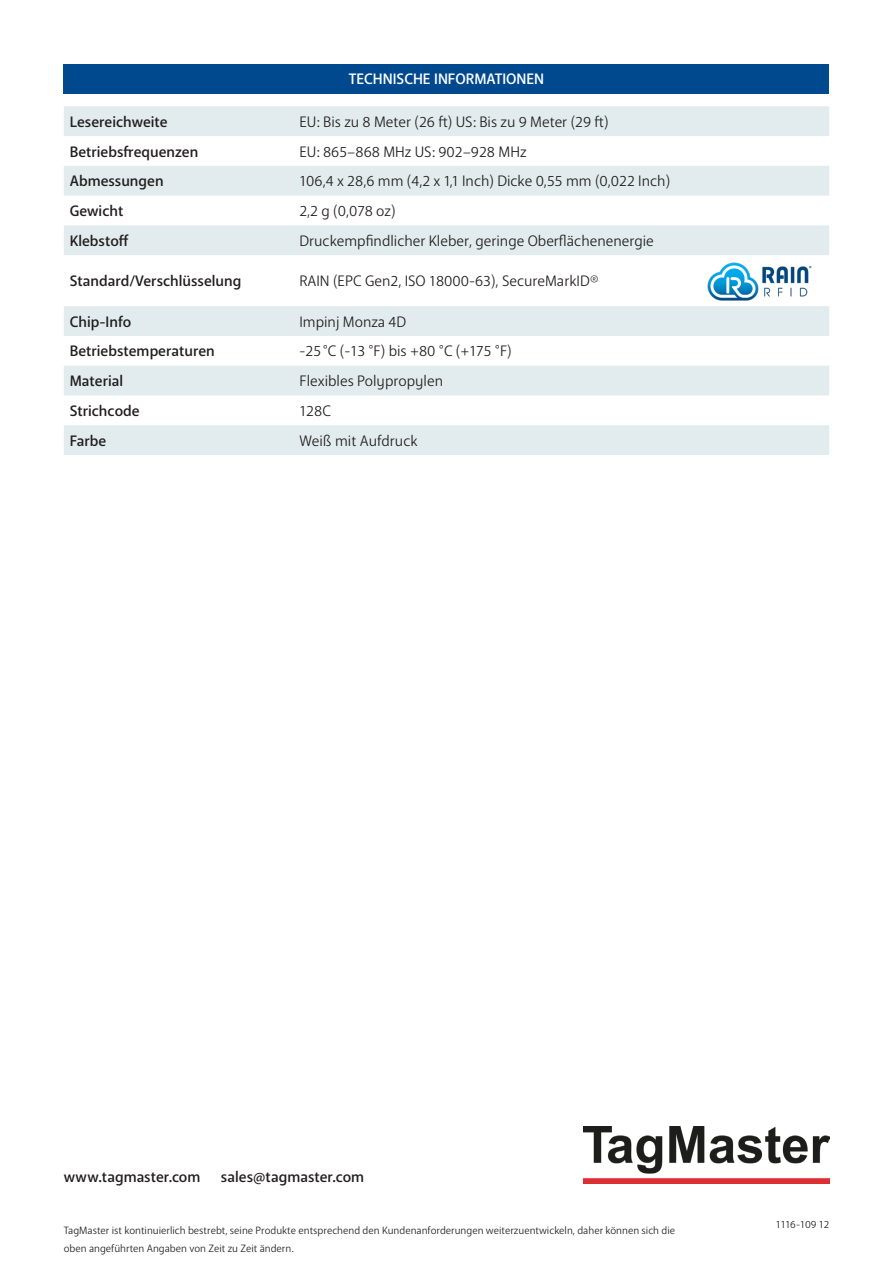
<style>
.page{position:relative;width:893px;height:1263px;background:#fff}
.page>*{position:absolute;margin:0;border:0;box-sizing:border-box;transform-origin:0 0}
.Brödtext{font:15px "Anago";color:#231f20}
.Brödtext-2{font:500 15px "Anago";color:#231f20}
.t1{font:500 15px "Anago";color:#fff}
.Brödtext-3{font:10.5px/18px "Anago";color:#231f20}
</style>
<div class="page">
<div style="left:64px;top:64px;width:765px;height:30px;background:#01498e"></div>
<img style="left:583px;top:1127px;width:246px;height:57px">
<svg style="left:64px;top:106px;width:765px;height:349px;fill:#e2ecee"></svg>
<img style="left:707px;top:262px;width:105px;height:38px">
<p class="t1" style="left:349px;top:70px;width:197px">TECHNISCHE INFORMATIONEN</p>
<p class="Brödtext-2" style="left:70px;top:112px;width:99px">Lesereichweite</p>
<p class="Brödtext" style="left:299px;top:112px;width:311px">EU: Bis zu 8 Meter (26 ft) US: Bis zu 9 Meter (29 ft)</p>
<p class="Brödtext-2" style="left:70px;top:142px;width:130px">Betriebsfrequenzen</p>
<p class="Brödtext" style="left:299px;top:142px;width:229px">EU: 865–868 MHz US: 902–928 MHz</p>
<p class="Brödtext-2" style="left:70px;top:172px;width:95px">Abmessungen</p>
<p class="Brödtext" style="left:299px;top:172px;width:372px">106,4 x 28,6 mm (4,2 x 1,1 Inch) Dicke 0,55 mm (0,022 Inch)</p>
<p class="Brödtext-2" style="left:70px;top:202px;width:55px">Gewicht</p>
<p class="Brödtext" style="left:299px;top:202px;width:98px">2,2 g (0,078 oz)</p>
<p class="Brödtext-2" style="left:70px;top:231px;width:60px">Klebstoff</p>
<p class="Brödtext" style="left:299px;top:231px;width:356px">Druckempfindlicher Kleber, geringe Oberflächenenergie</p>
<p class="Brödtext-2" style="left:70px;top:272px;width:173px">Standard/Verschlüsselung</p>
<p class="Brödtext" style="left:299px;top:272px;width:301px">RAIN (EPC Gen2, ISO 18000-63), SecureMarkID®</p>
<p class="Brödtext-2" style="left:70px;top:312px;width:63px">Chip-Info</p>
<p class="Brödtext" style="left:299px;top:312px;width:108px">Impinj Monza 4D</p>
<p class="Brödtext-2" style="left:70px;top:342px;width:147px">Betriebstemperaturen</p>
<p class="Brödtext" style="left:299px;top:342px;width:214px">-25 °C (-13 °F) bis +80 °C (+175 °F)</p>
<p class="Brödtext-2" style="left:70px;top:372px;width:55px">Material</p>
<p class="Brödtext" style="left:299px;top:372px;width:145px">Flexibles Polypropylen</p>
<p class="Brödtext-2" style="left:70px;top:401px;width:71px">Strichcode</p>
<p class="Brödtext" style="left:299px;top:401px;width:33px">128C</p>
<p class="Brödtext-2" style="left:70px;top:431px;width:38px">Farbe</p>
<p class="Brödtext" style="left:299px;top:431px;width:120px">Weiß mit Aufdruck</p>
<p class="Brödtext-2" style="left:64px;top:1167px;width:138px">www.tagmaster.com</p>
<p class="Brödtext-2" style="left:221px;top:1167px;width:145px">sales@tagmaster.com</p>
<p class="Brödtext-3" style="left:64px;top:1222px;width:613px">TagMaster ist kontinuierlich bestrebt, seine Produkte entsprechend den Kundenanforderungen weiterzuentwickeln, daher können sich die oben angeführten Angaben von Zeit zu Zeit ändern.</p>
<p class="Brödtext-3" style="left:776px;top:1215px;width:55px">1116-109 12</p>
</div>
